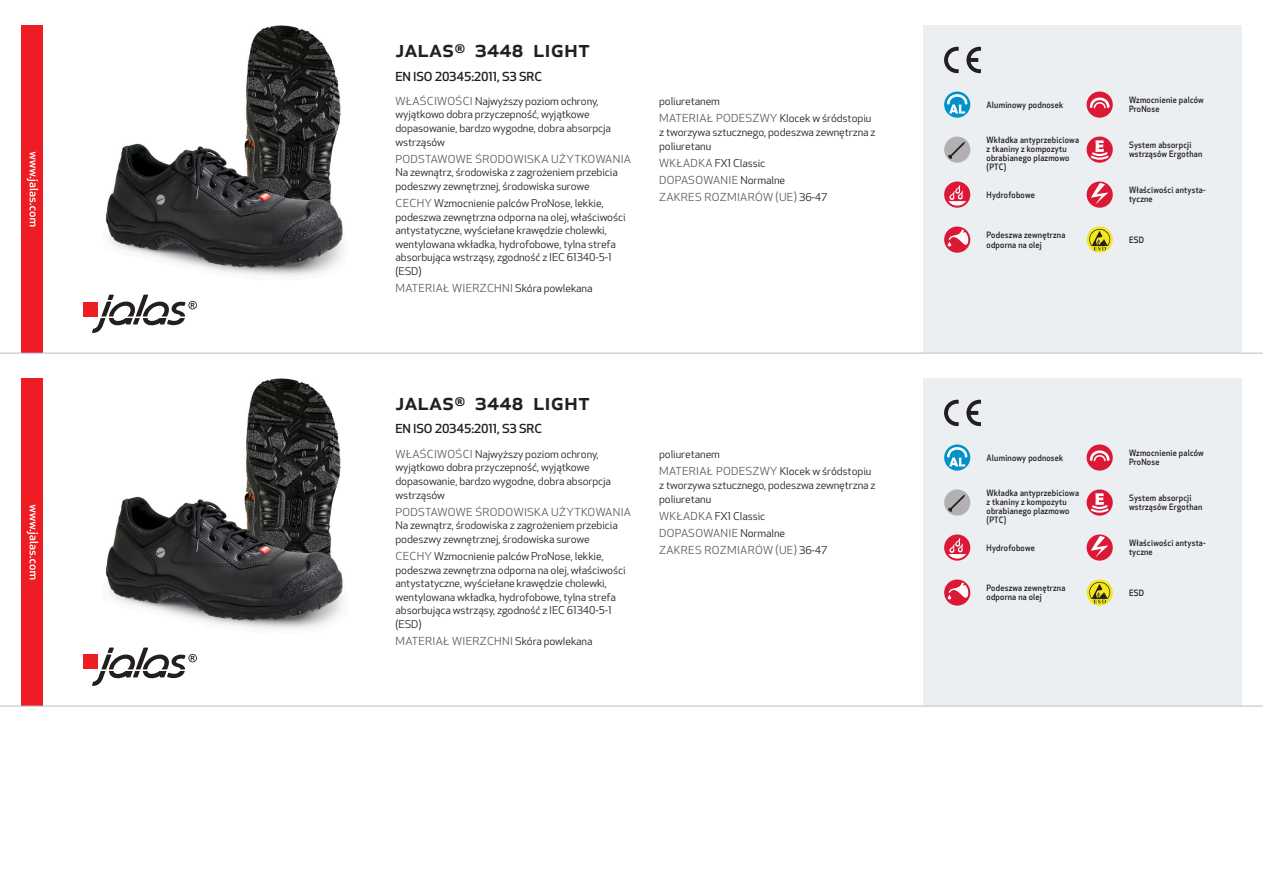
<style>
.page{position:relative;width:1263px;height:893px;background:#fff}
.page>*{position:absolute;margin:0;border:0;box-sizing:border-box;transform-origin:0 0}
.Produkt_namn{font:500 24px "Apex New";color:#231f20}
.Ingress{font:500 12.15px "Apex New";letter-spacing:-.015em;color:#231f20;scale:1.06 1}
.Funktion{font:10.8px "Apex New";letter-spacing:.025em;color:#57585a;scale:1.06 1}
.Funktion-2{font:10.5px/13.6px "Apex New";letter-spacing:-.01em;color:#231f20;scale:1.06 1}
.Artikel{font:500 8.55px/9px "Apex New";letter-spacing:.025em;color:#231f20;scale:.95 1}
.s1{font-size:10.8px;color:#57585a}
.s2{font-size:10.5px;color:#231f20}
</style>
<div class="page">
<img style="left:106px;top:26px;width:237px;height:250px">
<div style="left:83px;top:302px;width:15px;height:14px;background:#ee1d23"></div>
<svg style="left:92px;top:295px;width:105px;height:38px"></svg>
<div style="left:21px;top:26px;width:22px;height:327px;background:#ee1d23"></div>
<svg style="left:27px;top:152px;width:11px;height:75px"></svg>
<div style="left:923px;top:26px;width:319px;height:327px;background:#eceff1"></div>
<svg style="left:966px;top:47px;width:15px;height:26px"></svg>
<svg style="left:944px;top:47px;width:15px;height:26px"></svg>
<svg style="left:944px;top:92px;width:26px;height:26px"></svg>
<svg style="left:947px;top:94px;width:20px;height:20px"></svg>
<div style="left:944px;top:137px;width:26px;height:26px;background:#b3b0b3;border-radius:50%"></div>
<svg style="left:948px;top:141px;width:17px;height:18px"></svg>
<div style="left:944px;top:182px;width:26px;height:26px;background:#db1836;border-radius:50%"></div>
<svg style="left:948px;top:185px;width:18px;height:21px"></svg>
<svg style="left:944px;top:227px;width:26px;height:26px"></svg>
<svg style="left:948px;top:230px;width:20px;height:17px"></svg>
<div style="left:1086px;top:92px;width:27px;height:26px;background:#db1836;border-radius:50%"></div>
<svg style="left:1090px;top:97px;width:19px;height:11px"></svg>
<svg style="left:1086px;top:137px;width:27px;height:26px"></svg>
<svg style="left:1089px;top:140px;width:21px;height:21px"></svg>
<svg style="left:1086px;top:182px;width:27px;height:26px"></svg>
<svg style="left:1091px;top:183px;width:17px;height:22px"></svg>
<svg style="left:1086px;top:227px;width:27px;height:26px"></svg>
<svg style="left:1089px;top:229px;width:21px;height:21px"></svg>
<img style="left:106px;top:378px;width:237px;height:251px">
<div style="left:83px;top:654px;width:15px;height:15px;background:#ee1d23"></div>
<svg style="left:92px;top:648px;width:105px;height:38px"></svg>
<div style="left:21px;top:378px;width:22px;height:328px;background:#ee1d23"></div>
<svg style="left:27px;top:505px;width:11px;height:74px"></svg>
<div style="left:923px;top:378px;width:319px;height:328px;background:#eceff1"></div>
<svg style="left:966px;top:400px;width:15px;height:26px"></svg>
<svg style="left:944px;top:400px;width:15px;height:26px"></svg>
<svg style="left:944px;top:444px;width:26px;height:27px"></svg>
<svg style="left:947px;top:447px;width:20px;height:19px"></svg>
<div style="left:944px;top:489px;width:26px;height:27px;background:#b3b0b3;border-radius:50%"></div>
<svg style="left:948px;top:494px;width:17px;height:18px"></svg>
<svg style="left:944px;top:534px;width:26px;height:27px"></svg>
<svg style="left:948px;top:538px;width:18px;height:21px"></svg>
<svg style="left:944px;top:579px;width:26px;height:27px"></svg>
<svg style="left:948px;top:582px;width:20px;height:17px"></svg>
<svg style="left:1086px;top:444px;width:27px;height:27px"></svg>
<svg style="left:1090px;top:450px;width:19px;height:11px"></svg>
<svg style="left:1086px;top:489px;width:27px;height:27px"></svg>
<svg style="left:1089px;top:493px;width:21px;height:21px"></svg>
<svg style="left:1086px;top:534px;width:27px;height:27px"></svg>
<svg style="left:1091px;top:536px;width:17px;height:21px"></svg>
<svg style="left:1086px;top:579px;width:27px;height:27px"></svg>
<svg style="left:1089px;top:582px;width:21px;height:21px"></svg>
<hr style="left:0;top:353px;width:1263px;height:1px;background:#bcbdc0">
<hr style="left:0;top:706px;width:1263px;height:1px;background:#bcbdc0">
<p class="Produkt_namn" style="left:395px;top:33px;width:196px">JALAS<sup>®</sup> 3448 Light</p>
<p class="Ingress" style="left:395px;top:68px;width:140px">EN ISO 20345:2011, S3 SRC</p>
<p class="Funktion-2" style="left:395px;top:94px;width:205px"><span class="s1">WŁAŚCIWOŚCI</span> Najwyższy poziom ochrony, wyjątkowo dobra przyczepność, wyjątkowe dopasowanie, bardzo wygodne, dobra absorpcja wstrząsów</p>
<p class="Funktion" style="left:395px;top:152px;width:224px">PODSTAWOWE ŚRODOWISKA UŻYTKOWANIA</p>
<p class="Funktion-2" style="left:395px;top:166px;width:211px">Na zewnątrz, środowiska z zagrożeniem przebicia podeszwy zewnętrznej, środowiska surowe</p>
<p class="Funktion-2" style="left:395px;top:197px;width:219px"><span class="s1">CECHY</span> Wzmocnienie palców ProNose, lekkie, podeszwa zewnętrzna odporna na olej, właściwości antystatyczne, wyściełane krawędzie cholewki, wentylowana wkładka, hydrofobowe, tylna strefa absorbująca wstrząsy, zgodność z IEC 61340-5-1 (ESD)</p>
<p class="Funktion" style="left:395px;top:282px;width:187px">MATERIAŁ WIERZCHNI <span class="s2">Skóra powlekana</span></p>
<p class="Funktion-2" style="left:659px;top:94px;width:59px">poliuretanem</p>
<p class="Funktion-2" style="left:659px;top:112px;width:206px"><span class="s1">MATERIAŁ PODESZWY</span> Klocek w śródstopiu z tworzywa sztucznego, podeszwa zewnętrzna z poliuretanu</p>
<p class="Funktion-2" style="left:659px;top:156px;width:102px"><span class="s1">WKŁADKA</span> FX1 Classic</p>
<p class="Funktion" style="left:659px;top:173px;width:120px">DOPASOWANIE <span class="s2">Normalne</span></p>
<p class="Funktion" style="left:659px;top:190px;width:160px">ZAKRES ROZMIARÓW (UE) <span class="s2">36-47</span></p>
<p class="Produkt_namn" style="left:395px;top:385px;width:196px">JALAS<sup>®</sup> 3448 Light</p>
<p class="Ingress" style="left:395px;top:421px;width:140px">EN ISO 20345:2011, S3 SRC</p>
<p class="Funktion-2" style="left:395px;top:447px;width:205px"><span class="s1">WŁAŚCIWOŚCI</span> Najwyższy poziom ochrony, wyjątkowo dobra przyczepność, wyjątkowe dopasowanie, bardzo wygodne, dobra absorpcja wstrząsów</p>
<p class="Funktion" style="left:395px;top:505px;width:224px">PODSTAWOWE ŚRODOWISKA UŻYTKOWANIA</p>
<p class="Funktion-2" style="left:395px;top:519px;width:211px">Na zewnątrz, środowiska z zagrożeniem przebicia podeszwy zewnętrznej, środowiska surowe</p>
<p class="Funktion-2" style="left:395px;top:550px;width:219px"><span class="s1">CECHY</span> Wzmocnienie palców ProNose, lekkie, podeszwa zewnętrzna odporna na olej, właściwości antystatyczne, wyściełane krawędzie cholewki, wentylowana wkładka, hydrofobowe, tylna strefa absorbująca wstrząsy, zgodność z IEC 61340-5-1 (ESD)</p>
<p class="Funktion" style="left:395px;top:635px;width:187px">MATERIAŁ WIERZCHNI <span class="s2">Skóra powlekana</span></p>
<p class="Funktion-2" style="left:659px;top:447px;width:59px">poliuretanem</p>
<p class="Funktion-2" style="left:659px;top:465px;width:206px"><span class="s1">MATERIAŁ PODESZWY</span> Klocek w śródstopiu z tworzywa sztucznego, podeszwa zewnętrzna z poliuretanu</p>
<p class="Funktion-2" style="left:659px;top:509px;width:102px"><span class="s1">WKŁADKA</span> FX1 Classic</p>
<p class="Funktion" style="left:659px;top:526px;width:120px">DOPASOWANIE <span class="s2">Normalne</span></p>
<p class="Funktion" style="left:659px;top:543px;width:160px">ZAKRES ROZMIARÓW (UE) <span class="s2">36-47</span></p>
<p class="Artikel" style="left:986px;top:100px;width:82px">Aluminowy podnosek</p>
<p class="Artikel" style="left:986px;top:136px;width:99px">Wkładka antyprzebiciowa z tkaniny z kompozytu obrabianego plazmowo (PTC)</p>
<p class="Artikel" style="left:986px;top:190px;width:52px">Hydrofobowe</p>
<p class="Artikel" style="left:986px;top:231px;width:84px">Podeszwa zewnętrzna odporna na olej</p>
<p class="Artikel" style="left:1129px;top:96px;width:80px">Wzmocnienie palców<br>ProNose</p>
<p class="Artikel" style="left:1129px;top:141px;width:79px">System absorpcji wstrząsów Ergothan</p>
<p class="Artikel" style="left:1129px;top:186px;width:82px">Właściwości antysta&shy;tyczne</p>
<p class="Artikel" style="left:1129px;top:235px;width:17px">ESD</p>
<p class="Artikel" style="left:986px;top:453px;width:82px">Aluminowy podnosek</p>
<p class="Artikel" style="left:986px;top:488px;width:99px">Wkładka antyprzebiciowa z tkaniny z kompozytu obrabianego plazmowo (PTC)</p>
<p class="Artikel" style="left:986px;top:543px;width:52px">Hydrofobowe</p>
<p class="Artikel" style="left:986px;top:584px;width:84px">Podeszwa zewnętrzna odporna na olej</p>
<p class="Artikel" style="left:1129px;top:449px;width:80px">Wzmocnienie palców<br>ProNose</p>
<p class="Artikel" style="left:1129px;top:494px;width:79px">System absorpcji wstrząsów Ergothan</p>
<p class="Artikel" style="left:1129px;top:539px;width:82px">Właściwości antysta&shy;tyczne</p>
<p class="Artikel" style="left:1129px;top:588px;width:17px">ESD</p>
</div>
